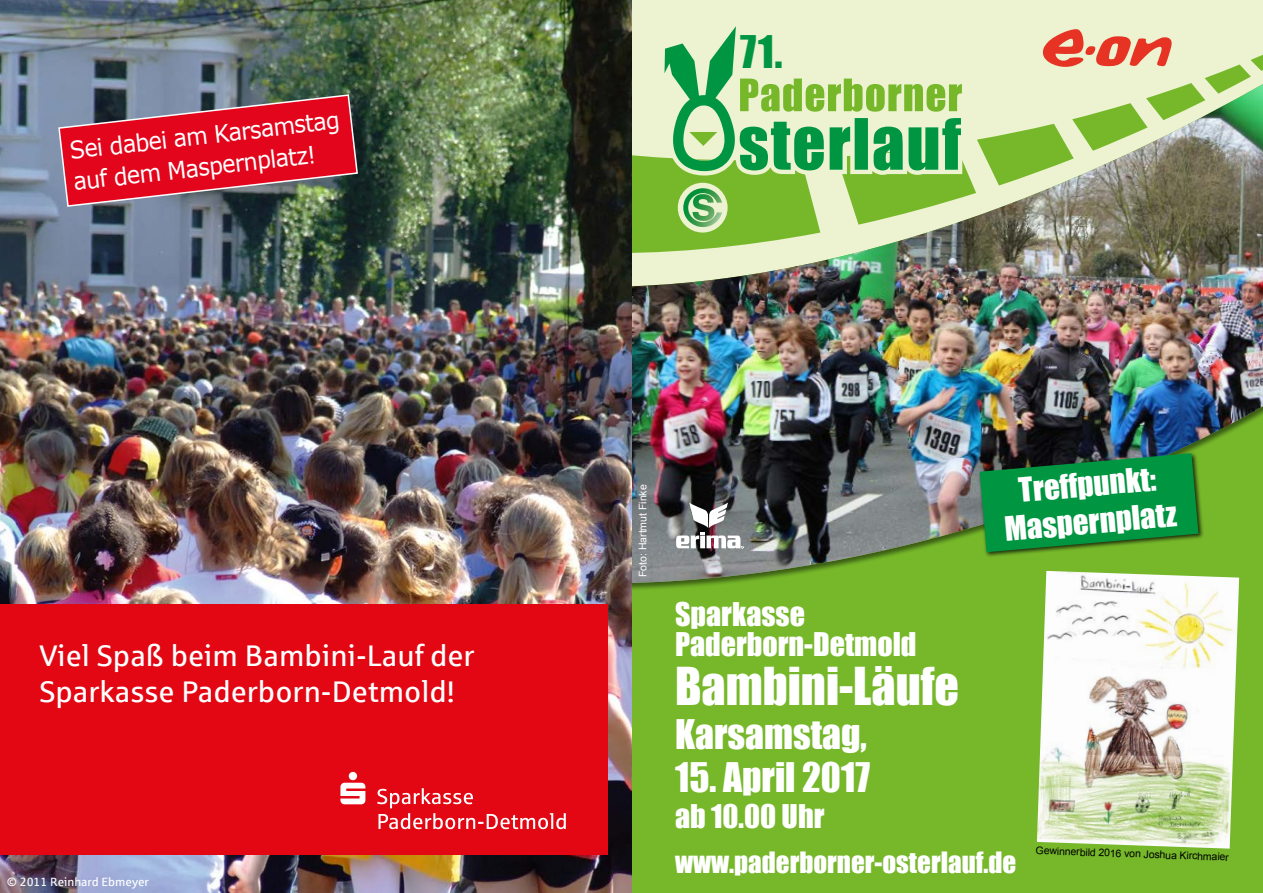
<style>
.page{position:relative;width:1263px;height:893px;background:#fff}
.page>*{position:absolute;margin:0;border:0;box-sizing:border-box;transform-origin:0 0}
.t1{font:48px "Impact";color:#fff}
.t2{font:41.4px "Impact";color:#009641}
.t3{font:37.5px "Impact";color:#fff}
.t4{font:30.9px/37px "Impact";color:#fff;text-align:center}
.t5{font:30px/30px "Impact";color:#fff}
.t6{font:29.85px/36px "Sparkasse Rg";color:#fff}
.t7{font:27px "Impact";color:#fff}
.t8{font:24px/31.5px "Verdana";color:#fff;scale:.93 1}
.t9{font:23.85px "Sparkasse Rg";color:#fff}
.t10{font:12px "Sparkasse Rg";color:#fff}
.t11{font:10.5px "Arial";color:#000}
.t12{font:10.5px "Arial";color:#fff}
</style>
<div class="page">
<div style="left:626px;top:361px;width:637px;height:532px;background:#76b82a"></div>
<img style="left:631px;top:255px;width:632px;height:328px">
<img style="left:1037px;top:571px;width:202px;height:278px">
<svg style="left:631px;top:9px;width:632px;height:246px;background:#aebc8f"></svg>
<svg style="left:678px;top:183px;width:50px;height:50px"></svg>
<svg style="left:657px;top:0;width:310px;height:227px;background:#aad592"></svg>
<div style="left:978px;top:452px;width:226px;height:106px;background:#000;opacity:.75"></div>
<svg style="left:979px;top:453px;width:219px;height:99px;background:#0e8b3c"></svg>
<svg style="left:676px;top:503px;width:68px;height:45px;background:#979798"></svg>
<svg style="left:1042px;top:29px;width:129px;height:38px;background:#e9947b"></svg>
<img style="left:0;top:0;width:631px;height:893px">
<div style="left:0;top:604px;width:608px;height:250px;background:#e30613"></div>
<svg style="left:377px;top:788px;width:189px;height:41px"></svg>
<svg style="left:340px;top:772px;width:25px;height:32px"></svg>
<svg style="left:57px;top:93px;width:302px;height:115px;background:#b72e3e"></svg>
<p class="t8" style="left:68px;top:136px;width:294px;rotate:-7deg">Sei dabei am Karsamstag auf dem Maspernplatz!</p>
<p class="t9" style="left:140px;top:158px;width:197px;rotate:-7deg">r Paderkampfbahn</p>
<p class="t6" style="left:39px;top:637px;width:437px">Viel Spaß beim Bambini-Lauf der<br>Sparkasse Paderborn-Detmold!</p>
<p class="t10" style="left:7px;top:874px;width:144px">© 2011 Reinhard Ebmeyer</p>
<h2 class="t2" style="left:740px;top:19px;width:44px">71.</h2>
<p class="t12" style="left:636px;top:577px;width:94px;rotate:-90deg">Foto: Hartmut Finke</p>
<p class="t4" style="left:1000px;top:473px;width:174px;rotate:-5deg">Treffpunkt:<br>Maspernplatz</p>
<p class="t5" style="left:675px;top:598px;width:243px">Sparkasse<br>Paderborn-Detmold</p>
<h1 class="t1" style="left:675px;top:649px;width:286px">Bambini-Läufe</h1>
<p class="t3" style="left:675px;top:705px;width:193px">Karsamstag,</p>
<p class="t3" style="left:675px;top:748px;width:196px">15. April 2017</p>
<p class="t5" style="left:675px;top:801px;width:151px">ab 10.00 Uhr</p>
<p class="t7" style="left:675px;top:842px;width:343px">www.paderborner-osterlauf.de</p>
<p class="t11" style="left:1036px;top:843px;width:195px;rotate:2deg">Gewinnerbild 2016 von Joshua Kirchmaier</p>
</div>
